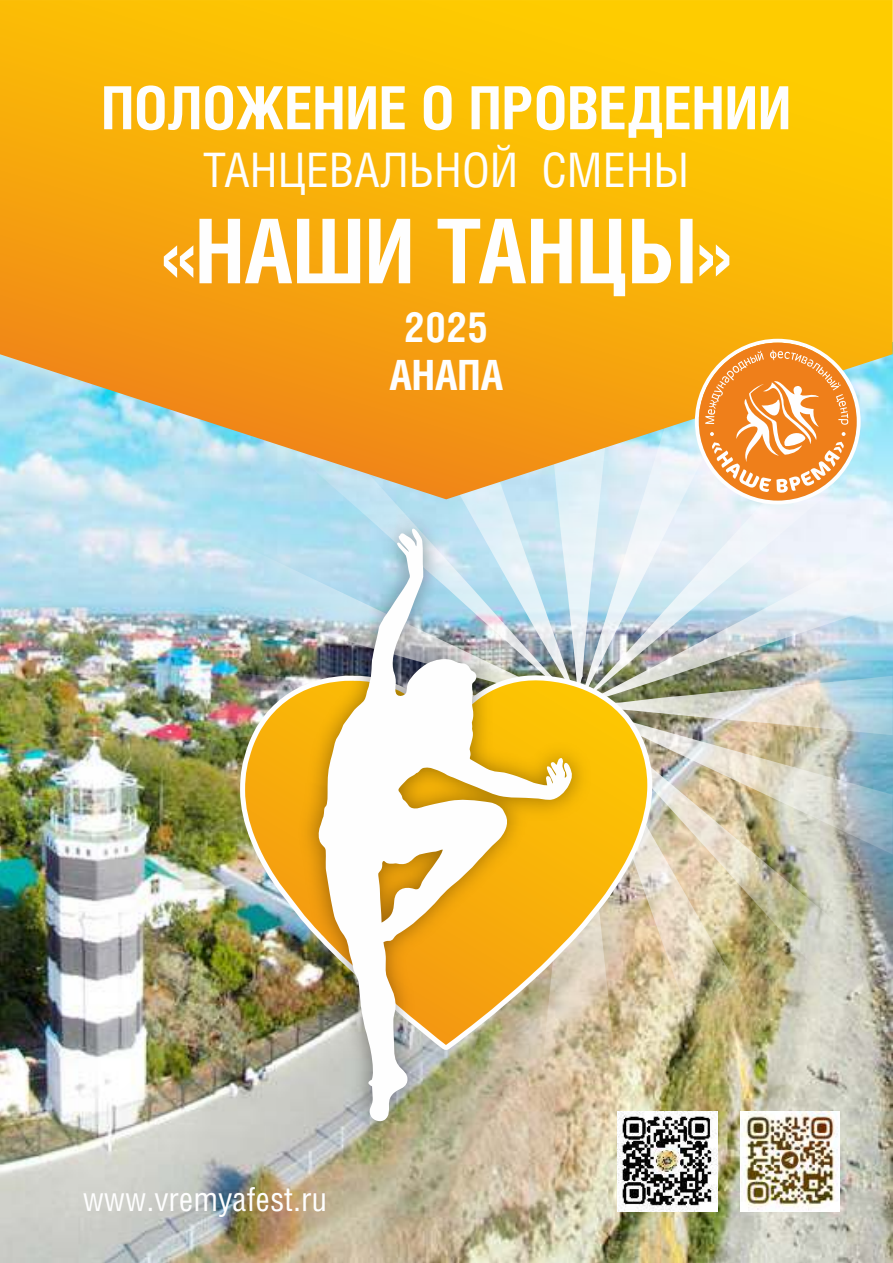
<style>
.page{position:relative;width:893px;height:1263px;background:#fff}
.page>*{position:absolute;margin:0;border:0;box-sizing:border-box;transform-origin:0 0}
.t1{font:700 89.25px "Helios Cond";color:#fefefe}
.t2{font:700 59.55px "Helios Cond";color:#fefefe}
.t3{font:47.55px "Helios Cond";color:#fefefe}
.t4{font:700 41.7px/48.4px "Helios Cond";color:#fefefe;text-align:center}
.t5{font:33.15px "Helios Cond";color:#fefefe}
</style>
<div class="page">
<img style="left:0;top:499px;width:893px;height:764px">
<svg style="left:0;top:0;width:893px;height:499px;background:#f1b522"></svg>
<svg style="left:695px;top:339px;width:166px;height:165px"></svg>
<img style="left:618px;top:1111px;width:99px;height:100px">
<img style="left:740px;top:1111px;width:100px;height:100px">
<img style="left:235px;top:667px;width:422px;height:390px">
<img style="left:245px;top:679px;width:402px;height:366px">
<img style="left:281px;top:491px;width:330px;height:668px">
<img style="left:318px;top:525px;width:255px;height:598px">
<p class="t2" style="left:101px;top:81px;width:691px">ПОЛОЖЕНИЕ О ПРОВЕДЕНИИ</p>
<p class="t3" style="left:203px;top:149px;width:487px">ТАНЦЕВАЛЬНОЙ СМЕНЫ</p>
<h1 class="t1" style="left:162px;top:211px;width:570px">«НАШИ ТАНЦЫ»</h1>
<p class="t4" style="left:389px;top:304px;width:115px">2025<br>АНАПА</p>
<p class="t5" style="left:83px;top:1185px;width:246px">www.vremyafest.ru</p>
</div>
